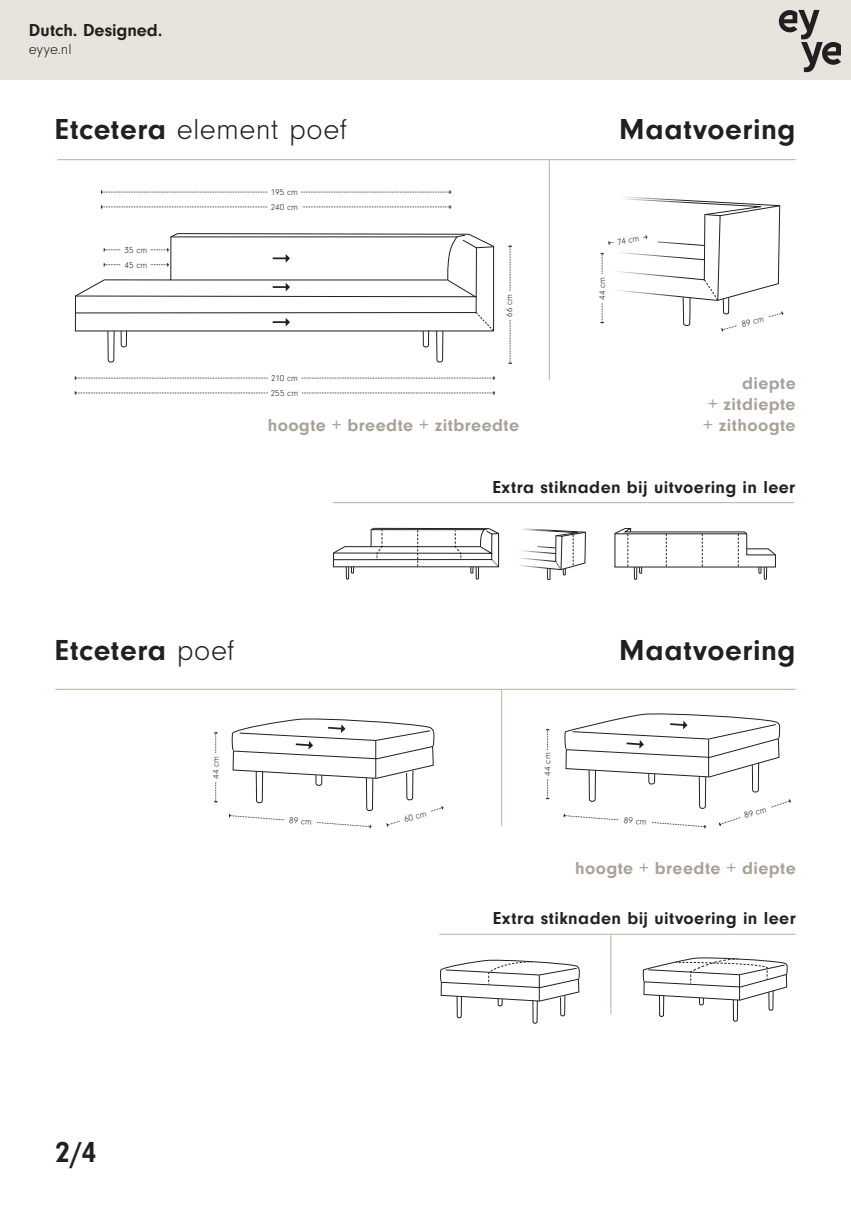
<style>
.page{position:relative;width:851px;height:1212px;background:#fff}
.page>*{position:absolute;margin:0;border:0;box-sizing:border-box;transform-origin:0 0}
.t1{font:700 30px "Neuzeit Gro";letter-spacing:.02em;color:#231f20}
.t2{font:300 30px "Neuzeit Gro";letter-spacing:.015em;color:#231f20}
.t3{font:700 18px "Neuzeit Gro";letter-spacing:.025em;color:#a8a199}
.t4{font:700 18px "Neuzeit Gro";letter-spacing:.025em;color:#231f20}
.t5{font:700 18px "Neuzeit Gro";color:#231f20}
.t6{font:300 15px "Neuzeit Gro";letter-spacing:-.005em;color:#231f20}
.t7{font:300 9px "Neuzeit Gro";letter-spacing:.015em;color:#231f20}
.s1{font-weight:700}
.s2{font-weight:300}
</style>
<div class="page">
<hr style="left:55px;top:689px;width:740px;height:1px;background:#bcaca0">
<hr style="left:501px;top:689px;width:1px;height:137px;background:#bcaca0">
<hr style="left:610px;top:935px;width:1px;height:79px;background:#bcaca0">
<svg style="left:546px;top:729px;width:3px;height:70px"></svg>
<div style="left:544px;top:750px;width:6px;height:28px;background:#fff"></div>
<svg style="left:214px;top:732px;width:3px;height:70px"></svg>
<div style="left:213px;top:753px;width:6px;height:29px;background:#fff"></div>
<hr style="left:439px;top:934px;width:356px;height:1px;background:#bcaca0">
<svg style="left:440px;top:959px;width:139px;height:65px"></svg>
<svg style="left:642px;top:957px;width:145px;height:65px"></svg>
<svg style="left:229px;top:718px;width:214px;height:110px"></svg>
<svg style="left:563px;top:713px;width:228px;height:115px"></svg>
<hr style="left:549px;top:159px;width:1px;height:221px;background:#bcaca0">
<hr style="left:57px;top:159px;width:738px;height:1px;background:#bcaca0">
<svg style="left:508px;top:246px;width:3px;height:118px"></svg>
<div style="left:506px;top:291px;width:6px;height:28px;background:#fff"></div>
<svg style="left:75px;top:376px;width:419px;height:4px"></svg>
<svg style="left:101px;top:190px;width:350px;height:4px"></svg>
<div style="left:268px;top:375px;width:33px;height:6px;background:#fff"></div>
<div style="left:268px;top:189px;width:33px;height:6px;background:#fff"></div>
<svg style="left:75px;top:391px;width:419px;height:4px"></svg>
<svg style="left:101px;top:205px;width:350px;height:4px"></svg>
<div style="left:268px;top:390px;width:33px;height:6px;background:#fff"></div>
<div style="left:268px;top:204px;width:33px;height:6px;background:#fff"></div>
<hr style="left:333px;top:502px;width:460px;height:1px;background:#bcaca0">
<svg style="left:614px;top:528px;width:161px;height:52px"></svg>
<svg style="left:75px;top:234px;width:419px;height:129px"></svg>
<svg style="left:600px;top:197px;width:183px;height:135px"></svg>
<svg style="left:333px;top:528px;width:252px;height:52px"></svg>
<div style="left:0;top:0;width:850px;height:79px;background:#e9e3de"></div>
<svg style="left:778px;top:10px;width:62px;height:62px"></svg>
<p class="t5" style="left:29px;top:20px;width:135px">Dutch. Designed.</p>
<p class="t6" style="left:29px;top:42px;width:44px">eyye.nl</p>
<p class="t2" style="left:55px;top:113px;width:293px"><span class="s1">Etcetera</span> element poef</p>
<p class="t7" style="left:271px;top:187px;width:29px">195 cm</p>
<p class="t7" style="left:124px;top:245px;width:24px">35 cm</p>
<p class="t7" style="left:124px;top:260px;width:24px">45 cm</p>
<p class="t7" style="left:271px;top:202px;width:29px">240 cm</p>
<p class="t7" style="left:271px;top:373px;width:29px">210 cm</p>
<p class="t7" style="left:271px;top:388px;width:29px">255 cm</p>
<p class="t7" style="left:504px;top:317px;width:24px;rotate:-90deg">66 cm</p>
<p class="t3" style="left:268px;top:415px;width:253px">hoogte + breedte + zitbreedte</p>
<p class="t1" style="left:619px;top:112px;width:178px">Maatvoering</p>
<p class="t7" style="left:616px;top:237px;width:24px;rotate:-9deg">74 cm</p>
<p class="t7" style="left:597px;top:300px;width:25px;rotate:-90deg">44 cm</p>
<p class="t7" style="left:740px;top:319px;width:24px;rotate:-14deg">89 cm</p>
<p class="t3" style="left:742px;top:373px;width:55px">diepte</p>
<p class="t3" style="left:708px;top:394px;width:89px">+ zitdiepte</p>
<p class="t3" style="left:703px;top:415px;width:93px">+ zithoogte</p>
<p class="t1" style="left:55px;top:633px;width:181px">Etcetera <span class="s2">poef</span></p>
<p class="t4" style="left:492px;top:477px;width:304px">Extra stiknaden bij uitvoering in leer</p>
<p class="t1" style="left:619px;top:633px;width:178px">Maatvoering</p>
<p class="t7" style="left:211px;top:779px;width:25px;rotate:-90deg">44 cm</p>
<p class="t7" style="left:543px;top:776px;width:25px;rotate:-90deg">44 cm</p>
<p class="t7" style="left:289px;top:815px;width:24px;rotate:6deg">89 cm</p>
<p class="t7" style="left:403px;top:814px;width:24px;rotate:-15deg">60 cm</p>
<p class="t7" style="left:624px;top:815px;width:24px;rotate:6deg">89 cm</p>
<p class="t7" style="left:742px;top:811px;width:24px;rotate:-17deg">89 cm</p>
<p class="t3" style="left:575px;top:858px;width:222px">hoogte + breedte + diepte</p>
<p class="t1" style="left:55px;top:1135px;width:43px">2/4</p>
<p class="t4" style="left:493px;top:908px;width:304px">Extra stiknaden bij uitvoering in leer</p>
</div>
